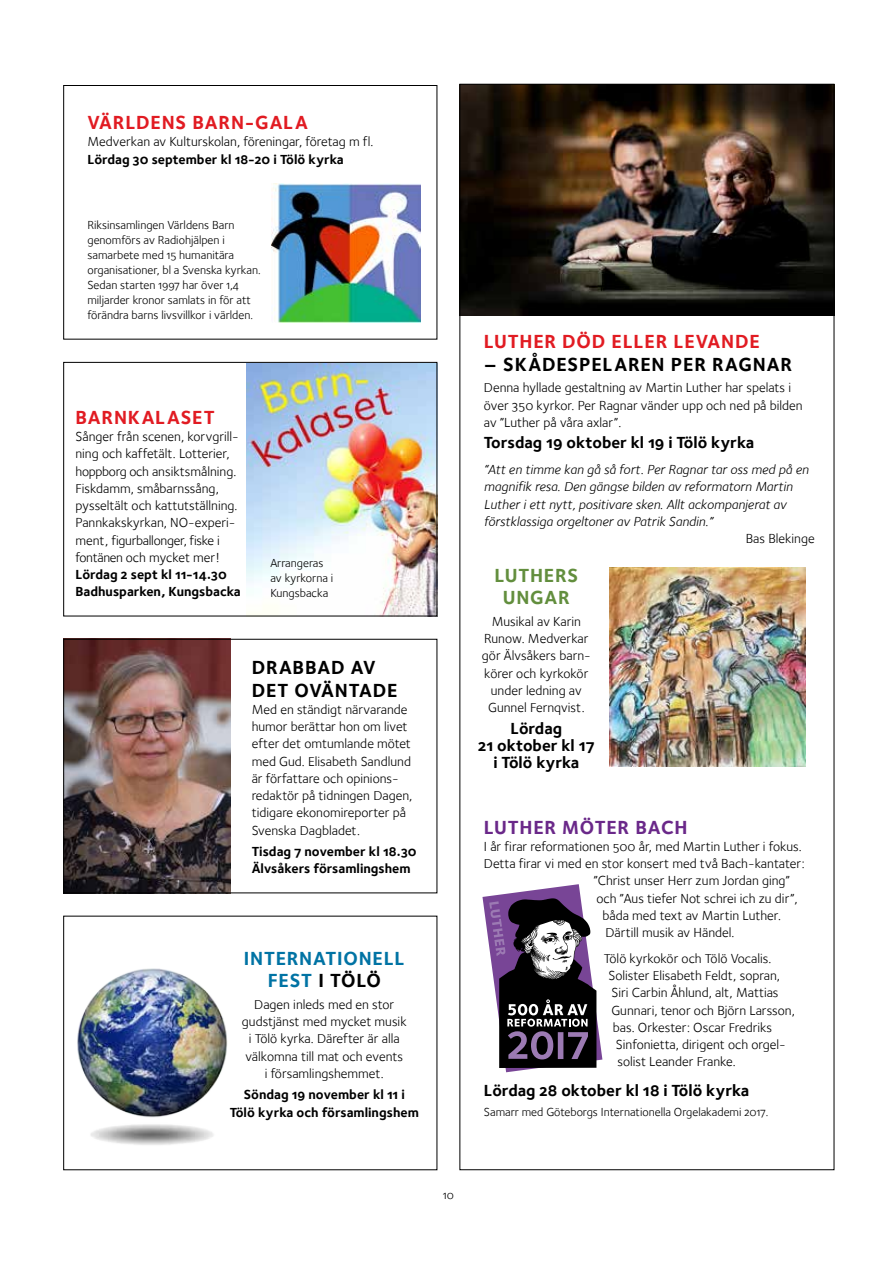
<style>
.page{position:relative;width:893px;height:1263px;background:#fff}
.page>*{position:absolute;margin:0;border:0;box-sizing:border-box;transform-origin:0 0}
.t1{font:19.5px "Foundry Sterling Bold OSF";letter-spacing:.04em;color:#e11b22}
.t2{font:19.5px/22.5px "Foundry Sterling Bold OSF";letter-spacing:.04em;color:#000}
.t3{font:19.5px/22.5px "Foundry Sterling Bold OSF";letter-spacing:.04em;color:#0073a4;text-align:center}
.t4{font:19.5px "Foundry Sterling Bold OSF";letter-spacing:.04em;color:#6a2889}
.t5{font:19.5px/22.5px "Foundry Sterling Bold OSF";letter-spacing:.04em;color:#628e3d;text-align:center}
.t6{font:16.5px/17.2px "Foundry Sterling Bold OSF";color:#000;text-align:center}
.t7{font:13.5px/17.2px "Foundry Sterling Book OSF";color:#000}
.t8{font:13.5px/17.2px "Foundry Sterling Book Italic OSF";color:#000}
.t9{font:13.5px/17.2px "Foundry Sterling Bold OSF";color:#000}
.t10{font:12px/15px "Foundry Sterling Book OSF";color:#000}
.s1{color:#000}
</style>
<div class="page">
<img style="left:271px;top:184px;width:150px;height:139px">
<img style="left:247px;top:363px;width:191px;height:254px">
<img style="left:63px;top:638px;width:167px;height:256px">
<img style="left:77px;top:968px;width:151px;height:177px">
<img style="left:609px;top:568px;width:197px;height:198px">
<svg style="left:482px;top:884px;width:120px;height:188px"></svg>
<img style="left:461px;top:86px;width:371px;height:229px">
<div style="left:63px;top:639px;width:374px;height:254px;border:1px solid #000"></div>
<div style="left:63px;top:362px;width:374px;height:254px;border:1px solid #000"></div>
<div style="left:63px;top:85px;width:374px;height:254px;border:1px solid #000"></div>
<h1 class="t1" style="left:87px;top:111px;width:222px">VÄRLDENS BARN-GALA</h1>
<p class="t7" style="left:87px;top:133px;width:287px">Medverkan av Kulturskolan, föreningar, företag m fl.</p>
<p class="t9" style="left:87px;top:150px;width:258px">Lördag 30 september kl 18-20 i Tölö kyrka</p>
<p class="t10" style="left:87px;top:218px;width:175px">Riksinsamlingen Världens Barn genomförs av Radiohjälpen i samarbete med 15 humanitära organisationer, bl a Svenska kyrkan.<br>Sedan starten 1997 har över 1,4 miljarder kronor samlats in för att förändra barns livsvillkor i världen.</p>
<h1 class="t1" style="left:75px;top:406px;width:141px">BARNKALASET</h1>
<p class="t7" style="left:75px;top:428px;width:165px">Sånger från scenen, korvgrill&shy;ning och kaffetält. Lotterier, hoppborg och ansiktsmålning.<br>Fiskdamm, småbarnssång, pysseltält och kattutställning.<br>Pannkakskyrkan, NO-experi&shy;ment, figurballonger, fiske i fontänen och mycket mer!</p>
<p class="t9" style="left:75px;top:566px;width:167px">Lördag 2 sept kl 11-14.30<br>Badhusparken, Kungsbacka</p>
<p class="t10" style="left:270px;top:555px;width:64px">Arrangeras av kyrkorna i<br>Kungsbacka</p>
<h1 class="t2" style="left:252px;top:656px;width:147px">DRABBAD AV<br>DET OVÄNTADE</h1>
<p class="t7" style="left:252px;top:701px;width:162px">Med en ständigt närvarande humor berättar hon om livet efter det omtumlande mötet med Gud. Elisabeth Sandlund är författare och opinions&shy;redaktör på tidningen Dagen, tidigare ekonomireporter på<br>Svenska Dagbladet.</p>
<p class="t9" style="left:252px;top:843px;width:166px">Tisdag 7 november kl 18.30<br>Älvsåkers församlingshem</p>
<h1 class="t3" style="left:244px;top:947px;width:162px">INTERNATIONELL<br>FEST <span class="s1">I TÖLÖ</span></h1>
<p class="t7" style="left:242px;top:995px;width:166px;text-align:center">Dagen inleds med en stor gudstjänst med mycket musik i Tölö kyrka. Därefter är alla välkomna till mat och events<br>i församlingshemmet.</p>
<p class="t9" style="left:230px;top:1086px;width:191px;text-align:center">Söndag 19 november kl 11 i<br>Tölö kyrka och församlingshem</p>
<h1 class="t1" style="left:484px;top:330px;width:277px">LUTHER DÖD ELLER LEVANDE</h1>
<h1 class="t2" style="left:484px;top:353px;width:310px">– SKÅDESPELAREN PER RAGNAR</h1>
<p class="t7" style="left:484px;top:379px;width:320px">Denna hyllade gestaltning av Martin Luther har spelats i över 350 kyrkor. Per Ragnar vänder upp och ned på bilden av ”Luther på våra axlar”.</p>
<p class="t6" style="left:484px;top:434px;width:272px">Torsdag 19 oktober kl 19 i Tölö kyrka</p>
<p class="t8" style="left:484px;top:461px;width:326px">“Att en timme kan gå så fort. Per Ragnar tar oss med på en magnifik resa. Den gängse bilden av reformatorn Martin Luther i ett nytt, positivare sken. Allt ackompanjerat av förstklassiga orgeltoner av Patrik Sandin.”</p>
<p class="t7" style="left:746px;top:530px;width:70px">Bas Blekinge</p>
<h1 class="t5" style="left:494px;top:564px;width:85px">LUTHERS<br>UNGAR</h1>
<p class="t7" style="left:482px;top:613px;width:108px;text-align:center">Musikal av Karin<br>Runow. Medverkar gör Älvsåkers barn&shy;körer och kyrkokör under ledning av<br>Gunnel Fernqvist.</p>
<p class="t6" style="left:478px;top:719px;width:118px">Lördag<br>21 oktober kl 17 i Tölö kyrka</p>
<h1 class="t4" style="left:484px;top:815px;width:205px">LUTHER MÖTER BACH</h1>
<p class="t7" style="left:484px;top:838px;width:319px">I år firar reformationen 500 år, med Martin Luther i fokus.</p>
<p class="t7" style="left:484px;top:855px;width:322px">Detta firar vi med en stor konsert med två Bach-kantater:</p>
<p class="t7" style="left:593px;top:872px;width:198px">”Christ unser Herr zum Jordan ging”</p>
<p class="t7" style="left:596px;top:889px;width:203px">och ”Aus tiefer Not schrei ich zu dir”,</p>
<p class="t7" style="left:602px;top:907px;width:180px">båda med text av Martin Luther.</p>
<p class="t7" style="left:605px;top:924px;width:131px">Därtill musik av Händel.</p>
<p class="t7" style="left:604px;top:950px;width:169px">Tölö kyrkokör och Tölö Vocalis.</p>
<p class="t7" style="left:608px;top:967px;width:173px">Solister Elisabeth Feldt, sopran,</p>
<p class="t7" style="left:611px;top:984px;width:169px">Siri Carbin Åhlund, alt, Mattias</p>
<p class="t7" style="left:611px;top:1001px;width:185px">Gunnari, tenor och Björn Larsson,</p>
<p class="t7" style="left:613px;top:1019px;width:161px">bas. Orkester: Oscar Fredriks</p>
<p class="t7" style="left:616px;top:1036px;width:169px">Sinfonietta, dirigent och orgel-</p>
<p class="t7" style="left:617px;top:1053px;width:120px">solist Leander Franke.</p>
<p class="t6" style="left:484px;top:1082px;width:267px">Lördag 28 oktober kl 18 i Tölö kyrka</p>
<p class="t10" style="left:484px;top:1104px;width:286px">Samarr med Göteborgs Internationella Orgelakademi 2017.</p>
<p class="t10" style="left:443px;top:1188px;width:12px">10</p>
</div>
